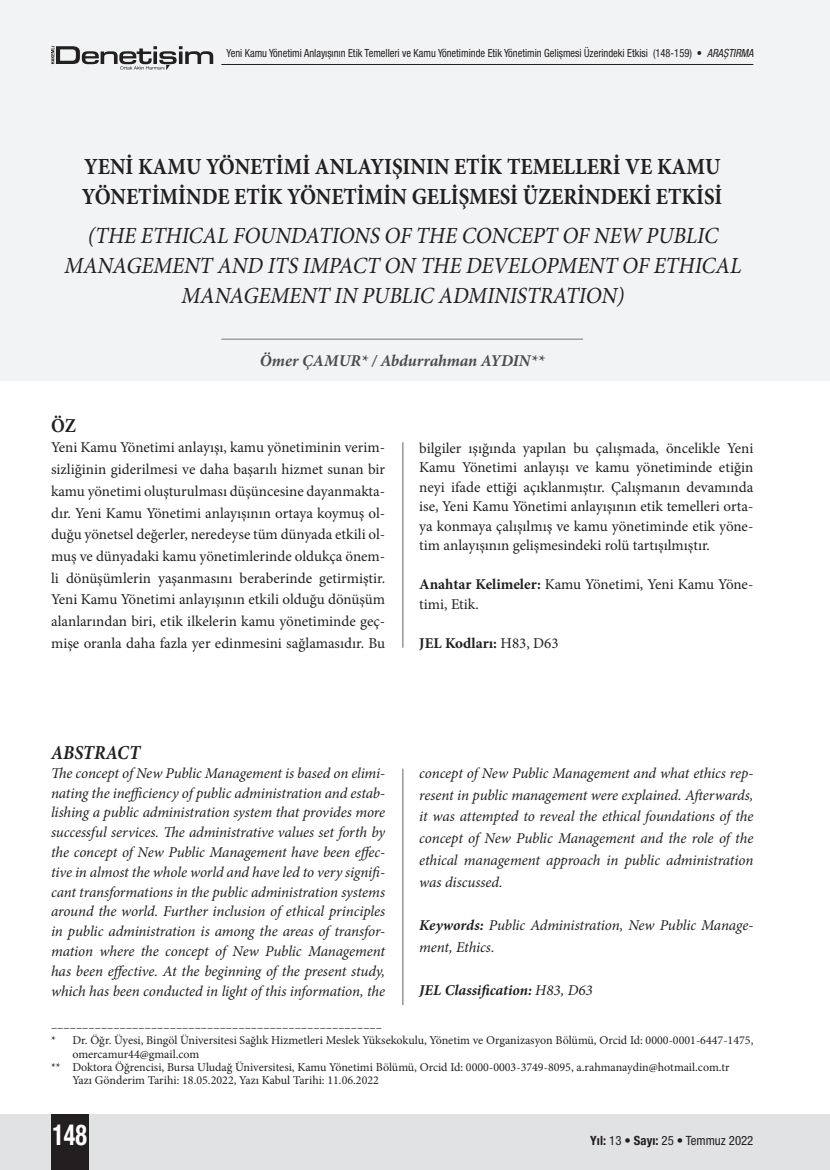
<style>
.page{position:relative;width:830px;height:1170px;background:#fff}
.page>*{position:absolute;margin:0;border:0;box-sizing:border-box;transform-origin:0 0}
.t1{font:700 condensed 28.8px "Helvetica Neue LT Pro";color:#fff;scale:.83 1}
.t2{font:italic 23.1px/30px "Minion Pro";color:#231f20;text-align:center;scale:.91 1}
.t3{font:700 23.1px/30px "Minion Pro";color:#231f20;scale:.91 1}
.t4{font:italic 700 19.8px "Minion Pro";color:#231f20;scale:.91 1}
.t5{font:700 19.8px "Minion Pro";color:#231f20;scale:.91 1}
.t6{font:italic 700 16.5px "Minion Pro";letter-spacing:-.005em;color:#4b4c4d}
.t7{font:italic 15px/19.8px "Minion Pro";letter-spacing:-.01em;color:#231f20;text-align:justify}
.t8{font:15px/21.8px "Minion Pro";color:#231f20;text-align:justify}
.t9{font:italic 700 15px "Minion Pro";color:#231f20}
.t10{font:700 15px "Minion Pro";color:#231f20}
.t11{font:condensed 12.75px "Helvetica Neue LT Pro";color:#231f20}
.t12{font:12px "Minion Pro";color:#231f20}
.t13{font:condensed 11.25px "Helvetica Neue LT Pro";color:#231f20;scale:.93 1}
.s1{font-style:italic}
.s2{font-weight:700}
.s3{font-weight:400}
</style>
<div class="page">
<div style="left:0;top:0;width:829px;height:381px;background:#f2f3f4"></div>
<hr style="left:221px;top:339px;width:362px;height:1px;background:#76787b">
<hr style="left:402px;top:442px;width:1px;height:205px;background:#636366">
<div style="left:0;top:1114px;width:829px;height:55px;background:#e1e2e4"></div>
<div style="left:51px;top:1114px;width:37px;height:55px;background:#231f20"></div>
<hr style="left:221px;top:64px;width:532px;height:1px;background:#231f20">
<svg style="left:51px;top:46px;width:162px;height:24px"></svg>
<hr style="left:402px;top:768px;width:1px;height:237px;background:#636366">
<hr style="left:829px;top:1114px;width:1px;height:55px;background:#e1e2e4">
<p class="t13" style="left:226px;top:47px;width:567px">Yeni Kamu Yönetimi Anlayışının Etik Temelleri ve Kamu Yönetiminde Etik Yönetimin Gelişmesi Üzerindeki Etkisi (148-159) • <span class="s1">ARAŞTIRMA</span></p>
<h2 class="t3" style="left:82px;top:151px;width:705px">YENİ KAMU YÖNETİMİ ANLAYIŞININ ETİK TEMELLERİ VE KAMU<br>YÖNETİMİNDE ETİK YÖNETİMİN GELİŞMESİ ÜZERİNDEKİ ETKİSİ</h2>
<h2 class="t2" style="left:64px;top:220px;width:751px">(THE ETHICAL FOUNDATIONSOF THE CONCEPT OF NEW PUBLIC<br>MANAGEMENT AND ITSIMPACT ON THE DEVELOPMENT OF ETHICAL<br>MANAGEMENT IN PUBLIC ADMINISTRATION)</h2>
<h3 class="t5" style="left:51px;top:412px;width:29px">ÖZ</h3>
<p class="t6" style="left:260px;top:349px;width:286px">Ömer ÇAMUR* / Abdurrahman AYDIN**</p>
<p class="t8" style="left:51px;top:437px;width:335px">Yeni Kamu Yönetimi anlayışı, kamu yönetiminin verim&shy;sizliğinin giderilmesi ve daha başarılı hizmet sunan bir kamu yönetimi oluşturulması düşüncesine dayanmakta&shy;dır. Yeni Kamu Yönetimi anlayışının ortaya koymuş ol&shy;duğu yönetsel değerler, neredeyse tüm dünyada etkili ol&shy;muş ve dünyadaki kamu yönetimlerinde oldukça önem&shy;li dönüşümlerin yaşanmasını beraberinde getirmiştir.<br>Yeni Kamu Yönetimi anlayışının etkili olduğu dönüşüm alanlarından biri, etik ilkelerin kamu yönetiminde geç&shy;mişe oranla daha fazla yer edinmesini sağlamasıdır. Bu</p>
<p class="t8" style="left:419px;top:438px;width:335px;line-height:19.5px">bilgiler ışığında yapılan bu çalışmada, öncelikle Yeni Kamu Yönetimi anlayışı ve kamu yönetiminde etiğin neyi ifade ettiği açıklanmıştır. Çalışmanın devamında ise, Yeni Kamu Yönetimi anlayışının etik temelleri orta&shy;ya konmaya çalışılmış ve kamu yönetiminde etik yöne&shy;tim anlayışının gelişmesindeki rolü tartışılmıştır.</p>
<p class="t8" style="left:419px;top:574px;width:335px;line-height:19.5px"><span class="s2">Anahtar Kelimeler:</span> Kamu Yönetimi, Yeni Kamu Yöne&shy;timi, Etik.</p>
<p class="t10" style="left:419px;top:632px;width:141px">JEL Kodları: <span class="s3">H83, D63</span></p>
<h3 class="t4" style="left:51px;top:738px;width:99px">ABSTRACT</h3>
<p class="t7" style="left:51px;top:763px;width:335px">The concept of New Public Management is based on elimi&shy;nating the inefficiency of public administration and estab&shy;lishing a public administration system that provides more successful services. The administrative values set forth by the concept of New Public Management have been effec&shy;tive in almost the whole world and have led to very signifi&shy;cant transformations in the public administration systems around the world. Further inclusion of ethical principles in public administration is among the areas of transfor&shy;mation where the concept of New Public Management has been effective. At the beginning of the present study, which has been conducted in light of this information, the</p>
<p class="t7" style="left:419px;top:762px;width:335px;line-height:21.8px">concept of New Public Management and what ethics rep&shy;resent in public management were explained. Afterwards, it was attempted to reveal the ethical foundations of the concept of New Public Management and the role of the ethical management approach in public administration was discussed.</p>
<p class="t7" style="left:419px;top:914px;width:335px;line-height:21.8px"><span class="s2">Keywords:</span> Public Administration, New Public Manage&shy;ment, Ethics.</p>
<p class="t9" style="left:419px;top:979px;width:175px">JEL Classification: <span class="s3">H83, D63</span></p>
<p class="t12" style="left:51px;top:1019px;width:332px">–––––––––––––––––––––––––––––––––––––––––––––––––––––</p>
<p class="t12" style="left:51px;top:1032px;width:703px">* Dr. Öğr. Üyesi, Bingöl Üniversitesi Sağlık Hizmetleri Meslek Yüksekokulu, Yönetim ve Organizasyon Bölümü, Orcid Id: 0000-0001-6447-1475,</p>
<p class="t12" style="left:72px;top:1045px;width:128px">omercamur44@gmail.com</p>
<p class="t12" style="left:51px;top:1058px;width:679px">** Doktora Öğrencisi, Bursa Uludağ Üniversitesi, Kamu Yönetimi Bölümü, Orcid Id: 0000-0003-3749-8095, a.rahmanaydin@hotmail.com.tr</p>
<p class="t12" style="left:72px;top:1072px;width:308px">Yazı Gönderim Tarihi: 18.05.2022, Yazı Kabul Tarihi: 11.06.2022</p>
<h1 class="t1" style="left:52px;top:1117px;width:43px">148</h1>
<p class="t11" style="left:590px;top:1133px;width:164px"><span class="s2">Yıl:</span> 13 <span class="s2">• Sayı:</span> 25 <span class="s2">•</span> Temmuz 2022</p>
</div>
